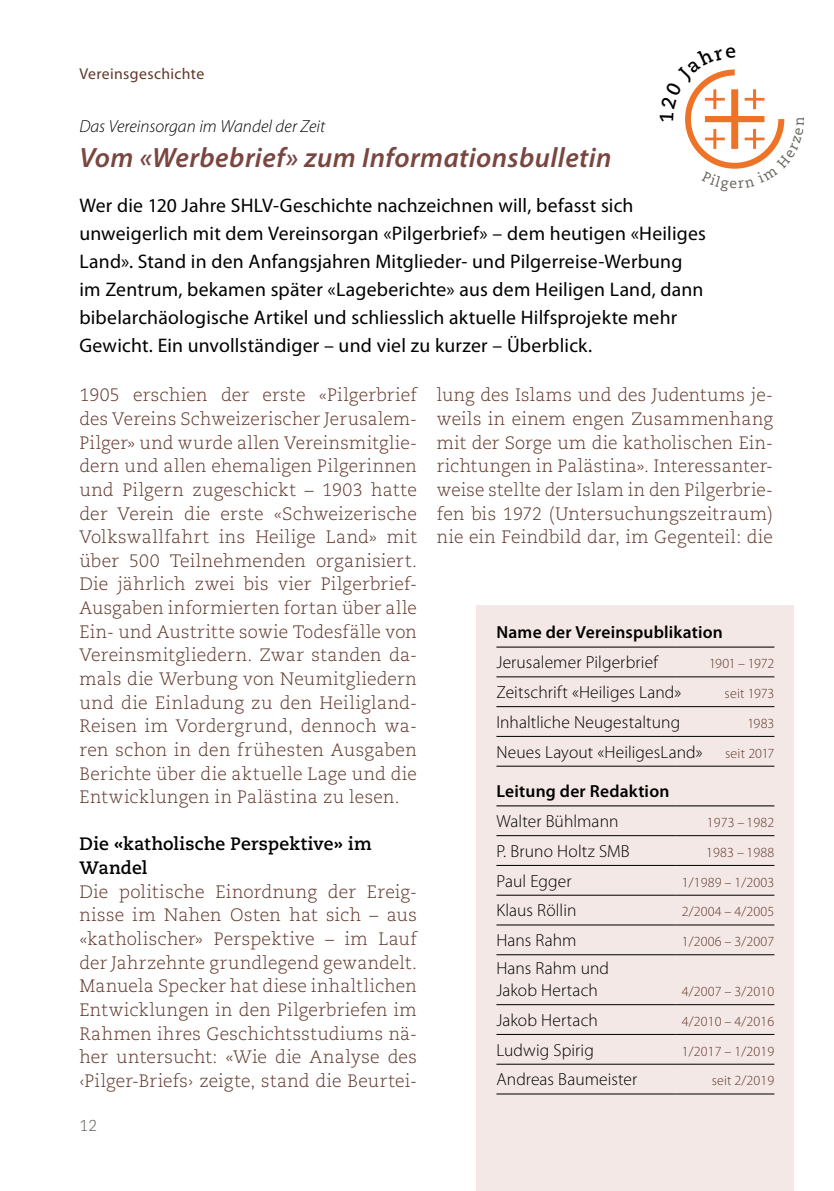
<style>
.page{position:relative;width:834px;height:1191px;background:#fff}
.page>*{position:absolute;margin:0;border:0;box-sizing:border-box;transform-origin:0 0}
.t1{font:italic 600 28px "Myriad Pro";letter-spacing:.015em;color:#794640}
.t2{font:19.6px/28px "Myriad Pro";letter-spacing:.01em;color:#000}
.t3{font:300 17.85px/23.6px "Caecilia";letter-spacing:.015em;color:#60372b;text-align:justify}
.t4{font:700 17.85px/23.6px "Caecilia";letter-spacing:.01em;color:#000}
.t5{font:300 17.5px/21.9px "Myriad Pro";letter-spacing:.005em;color:#000}
.t6{font:600 17.5px "Myriad Pro";letter-spacing:.01em;color:#000}
.t7{font:italic 300 17.5px "Myriad Pro";letter-spacing:.005em;color:#000}
.t8{font:15.75px "Myriad Pro";letter-spacing:.02em;color:#60372b}
.t9{font:300 15.75px "Caecilia";color:#625f57}
.t10{font:300 14px "Myriad Pro";letter-spacing:.01em;color:#60372b}
.t11{font:300 14px "Myriad Pro";letter-spacing:-.02em;color:#60372b}
</style>
<div class="page">
<div style="left:476px;top:605px;width:318px;height:586px;background:#f3e8e6"></div>
<hr style="left:496px;top:676px;width:179px;height:1px;background:#000">
<hr style="left:675px;top:676px;width:99px;height:1px;background:#000">
<hr style="left:496px;top:706px;width:179px;height:1px;background:#000">
<hr style="left:675px;top:706px;width:99px;height:1px;background:#000">
<hr style="left:496px;top:736px;width:179px;height:1px;background:#000">
<hr style="left:675px;top:736px;width:99px;height:1px;background:#000">
<hr style="left:496px;top:835px;width:179px;height:1px;background:#000">
<hr style="left:675px;top:835px;width:99px;height:1px;background:#000">
<hr style="left:496px;top:865px;width:179px;height:1px;background:#000">
<hr style="left:675px;top:865px;width:99px;height:1px;background:#000">
<hr style="left:496px;top:895px;width:179px;height:1px;background:#000">
<hr style="left:675px;top:895px;width:99px;height:1px;background:#000">
<hr style="left:496px;top:924px;width:179px;height:1px;background:#000">
<hr style="left:675px;top:924px;width:99px;height:1px;background:#000">
<hr style="left:496px;top:954px;width:179px;height:1px;background:#000">
<hr style="left:675px;top:954px;width:99px;height:1px;background:#000">
<hr style="left:496px;top:1004px;width:179px;height:1px;background:#000">
<hr style="left:675px;top:1004px;width:99px;height:1px;background:#000">
<hr style="left:496px;top:1034px;width:179px;height:1px;background:#000">
<hr style="left:675px;top:1034px;width:99px;height:1px;background:#000">
<hr style="left:496px;top:1064px;width:179px;height:1px;background:#000">
<hr style="left:675px;top:1064px;width:99px;height:1px;background:#000">
<hr style="left:496px;top:1093px;width:179px;height:1px;background:#000">
<hr style="left:675px;top:1093px;width:99px;height:1px;background:#000">
<hr style="left:496px;top:805px;width:179px;height:1px;background:#000">
<hr style="left:675px;top:805px;width:99px;height:1px;background:#000">
<hr style="left:496px;top:646px;width:179px;height:1px;background:#000">
<hr style="left:675px;top:646px;width:99px;height:1px;background:#000">
<hr style="left:496px;top:766px;width:179px;height:1px;background:#000">
<hr style="left:675px;top:766px;width:99px;height:1px;background:#000">
<svg style="left:685px;top:69px;width:100px;height:100px"></svg>
<p class="t8" style="left:79px;top:64px;width:126px">Vereinsgeschichte</p>
<p class="t7" style="left:79px;top:117px;width:247px">Das Vereinsorgan im Wandel der Zeit</p>
<h1 class="t1" style="left:79px;top:140px;width:533px">Vom «Werbebrief» zum Informationsbulletin</h1>
<p class="t2" style="left:79px;top:191px;width:628px">Wer die 120 Jahre SHLV-Geschichte nachzeichnen will, befasst sich unweigerlich mit dem Vereinsorgan «Pilgerbrief» – dem heutigen «Heiliges Land». Stand in den Anfangsjahren Mitglieder- und Pilgerreise-Werbung im Zentrum, bekamen später «Lageberichte» aus dem Heiligen Land, dann bibelarchäologische Artikel und schliesslich aktuelle Hilfsprojekte mehr Gewicht. Ein unvollständiger – und viel zu kurzer – Überblick.</p>
<p class="t3" style="left:79px;top:384px;width:339px;text-align:left">1905 erschien der erste «Pilgerbrief des Vereins Schweizerischer Jerusalem-- Pilger» und wurde allen Vereinsmitglie&shy;dern und allen ehemaligen Pilgerinnen und Pilgern zugeschickt – 1903 hatte der Verein die erste «Schweizerische Volkswallfahrt ins Heilige Land» mit über 500 Teilnehmenden organisiert.<br>Die jährlich zwei bis vier Pilgerbrief-- Ausgaben informierten fortan über alle Ein- und Austritte sowie Todesfälle von Vereinsmitgliedern. Zwar standen da&shy;mals die Werbung von Neumitgliedern und die Einladung zu den Heiligland-- Reisen im Vordergrund, dennoch wa&shy;ren schon in den frühesten Ausgaben Berichte über die aktuelle Lage und die Entwicklungen in Palästina zu lesen.</p>
<p class="t4" style="left:79px;top:832px;width:294px">Die «katholische Perspektive» im<br>Wandel</p>
<p class="t3" style="left:79px;top:880px;width:339px">Die politische Einordnung der Ereig&shy;nisse im Nahen Osten hat sich – aus «katholischer» Perspektive – im Lauf der Jahrzehnte grundlegend gewandelt.<br>Manuela Specker hat diese inhaltlichen Entwicklungen in den Pilgerbriefen im Rahmen ihres Geschichtsstudiums nä&shy;her untersucht: «Wie die Analyse des ‹Pilger-Briefs› zeigte, stand die Beurtei-</p>
<p class="t3" style="left:437px;top:384px;width:337px">lung des Islams und des Judentums je&shy;weils in einem engen Zusammenhang mit der Sorge um die katholischen Ein&shy;richtungen in Palästina». Interessanter&shy;weise stellte der Islam in den Pilgerbrie&shy;fen bis 1972 (Untersuchungszeitraum) nie ein Feindbild dar, im Gegenteil: die</p>
<p class="t6" style="left:496px;top:621px;width:228px">Name der Vereinspublikation</p>
<p class="t5" style="left:496px;top:651px;width:163px">Jerusalemer Pilgerbrief</p>
<p class="t11" style="left:709px;top:656px;width:67px">1901 – 1972</p>
<p class="t5" style="left:496px;top:681px;width:186px">Zeitschrift «Heiliges Land»</p>
<p class="t10" style="left:724px;top:685px;width:51px">seit 1973</p>
<p class="t5" style="left:496px;top:711px;width:185px">Inhaltliche Neugestaltung</p>
<p class="t10" style="left:747px;top:715px;width:28px">1983</p>
<p class="t5" style="left:496px;top:741px;width:208px">Neues Layout «HeiligesLand»</p>
<p class="t10" style="left:725px;top:745px;width:51px">seit 2017</p>
<p class="t6" style="left:496px;top:780px;width:174px">Leitung der Redaktion</p>
<p class="t5" style="left:496px;top:810px;width:123px">Walter Bühlmann</p>
<p class="t10" style="left:706px;top:814px;width:69px">1973 – 1982</p>
<p class="t5" style="left:496px;top:840px;width:135px">P. Bruno Holtz SMB</p>
<p class="t10" style="left:706px;top:844px;width:70px">1983 – 1988</p>
<p class="t5" style="left:496px;top:870px;width:77px">Paul Egger</p>
<p class="t10" style="left:681px;top:874px;width:94px">1/1989 – 1/2003</p>
<p class="t5" style="left:496px;top:899px;width:81px">Klaus Röllin</p>
<p class="t10" style="left:681px;top:904px;width:94px">2/2004 – 4/2005</p>
<p class="t5" style="left:496px;top:929px;width:82px">Hans Rahm</p>
<p class="t10" style="left:681px;top:933px;width:94px">1/2006 – 3/2007</p>
<p class="t5" style="left:496px;top:957px;width:114px">Hans Rahm und<br>Jakob Hertach</p>
<p class="t10" style="left:681px;top:983px;width:94px">4/2007 – 3/2010</p>
<p class="t5" style="left:496px;top:1009px;width:103px">Jakob Hertach</p>
<p class="t10" style="left:681px;top:1013px;width:94px">4/2010 – 4/2016</p>
<p class="t5" style="left:496px;top:1039px;width:99px">Ludwig Spirig</p>
<p class="t10" style="left:681px;top:1043px;width:94px">1/2017 – 1/2019</p>
<p class="t5" style="left:496px;top:1068px;width:142px">Andreas Baumeister</p>
<p class="t10" style="left:711px;top:1073px;width:64px">seit 2/2019</p>
<p class="t9" style="left:79px;top:1117px;width:19px">12</p>
</div>
